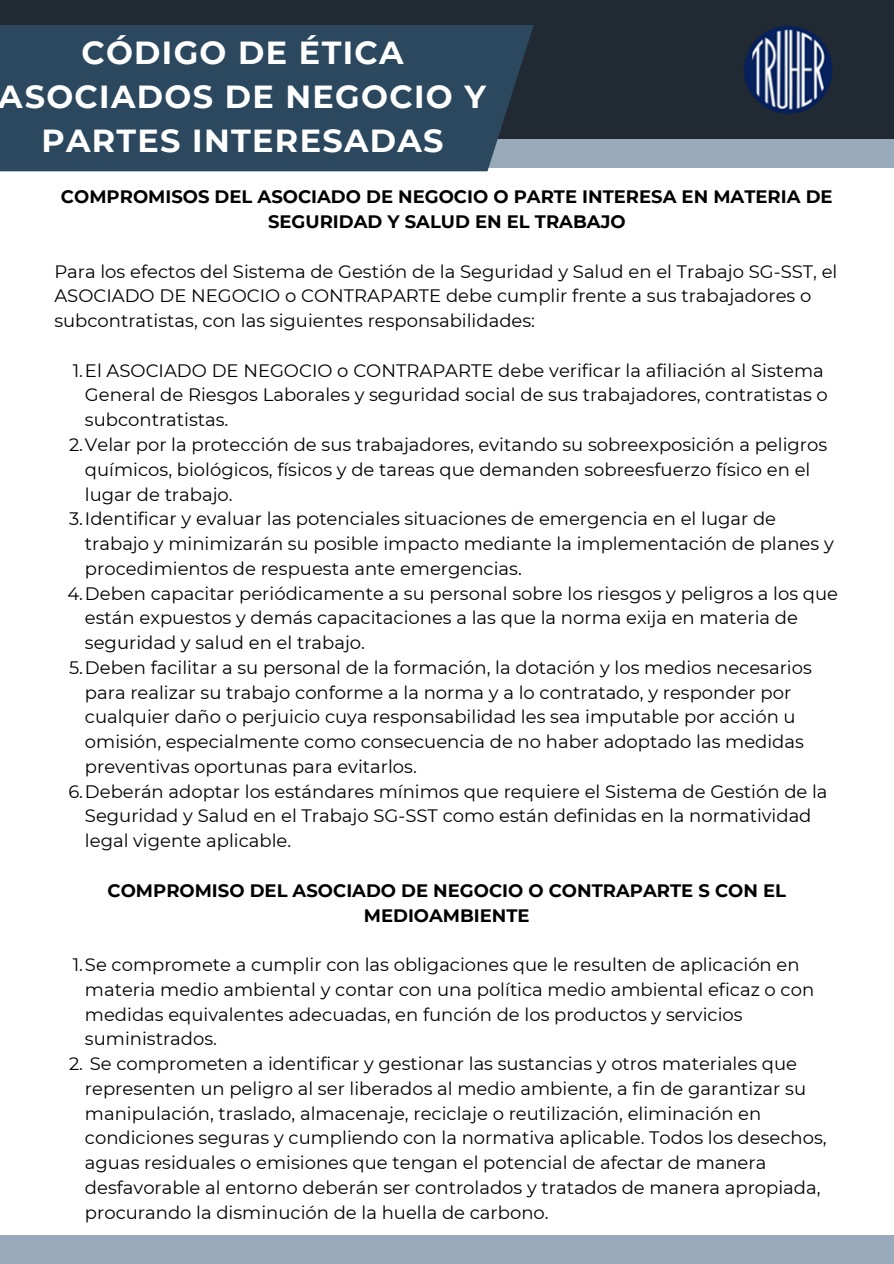
<style>
.page{position:relative;width:894px;height:1264px;background:#fff}
.page>*{position:absolute;margin:0;border:0;box-sizing:border-box;transform-origin:0 0}
.t1{font:700 31.8px/43.8px "Montserrat";letter-spacing:.04em;color:#fff;text-align:center}
.t2{font:18px/24.8px "Montserrat";color:#000}
.t3{font:700 18px/24.8px "Montserrat";color:#000;text-align:center}
</style>
<div class="page">
<div style="left:0;top:0;width:893px;height:140px;background:#212932"></div>
<div style="left:0;top:140px;width:893px;height:28px;background:#99abbb"></div>
<img style="left:744px;top:26px;width:89px;height:88px">
<div style="left:0;top:25px;width:533px;height:146px;background:#2b485f"></div>
<div style="left:1px;top:1234px;width:892px;height:29px;background:#99abbb"></div>
<h1 class="t1" style="left:-1px;top:31px;width:488px">CÓDIGO DE ÉTICA<br>ASOCIADOS DE NEGOCIO Y<br>PARTES INTERESADAS</h1>
<p class="t3" style="left:61px;top:184px;width:773px">COMPROMISOS DEL ASOCIADO DE NEGOCIO O PARTE INTERESA EN MATERIA DE<br>SEGURIDAD Y SALUD EN EL TRABAJO</p>
<p class="t2" style="left:54px;top:259px;width:784px">Para los efectos del Sistema de Gestión de la Seguridad y Salud en el Trabajo SG-SST, el<br>ASOCIADO DE NEGOCIO o CONTRAPARTE debe cumplir frente a sus trabajadores o subcontratistas, con las siguientes responsabilidades:</p>
<p class="t2" style="left:73px;top:358px;width:752px">1.El ASOCIADO DE NEGOCIO o CONTRAPARTE debe verificar la afiliación al Sistema</p>
<p class="t2" style="left:85px;top:382px;width:744px">General de Riesgos Laborales y seguridad social de sus trabajadores, contratistas o</p>
<p class="t2" style="left:85px;top:407px;width:145px">subcontratistas.</p>
<p class="t2" style="left:69px;top:432px;width:759px">2.Velar por la protección de sus trabajadores, evitando su sobreexposición a peligros</p>
<p class="t2" style="left:85px;top:457px;width:726px">químicos, biológicos, físicos y de tareas que demanden sobreesfuerzo físico en el</p>
<p class="t2" style="left:85px;top:481px;width:149px">lugar de trabajo.</p>
<p class="t2" style="left:69px;top:506px;width:708px">3.Identificar y evaluar las potenciales situaciones de emergencia en el lugar de</p>
<p class="t2" style="left:85px;top:531px;width:750px">trabajo y minimizarán su posible impacto mediante la implementación de planes y</p>
<p class="t2" style="left:85px;top:556px;width:438px">procedimientos de respuesta ante emergencias.</p>
<p class="t2" style="left:67px;top:580px;width:772px">4.Deben capacitar periódicamente a su personal sobre los riesgos y peligros a los que</p>
<p class="t2" style="left:85px;top:605px;width:714px">están expuestos y demás capacitaciones a las que la norma exija en materia de</p>
<p class="t2" style="left:85px;top:630px;width:281px">seguridad y salud en el trabajo.</p>
<p class="t2" style="left:69px;top:655px;width:744px">5.Deben facilitar a su personal de la formación, la dotación y los medios necesarios</p>
<p class="t2" style="left:85px;top:679px;width:707px">para realizar su trabajo conforme a la norma y a lo contratado, y responder por</p>
<p class="t2" style="left:85px;top:704px;width:712px">cualquier daño o perjuicio cuya responsabilidad les sea imputable por acción u</p>
<p class="t2" style="left:85px;top:729px;width:720px">omisión, especialmente como consecuencia de no haber adoptado las medidas</p>
<p class="t2" style="left:85px;top:754px;width:333px">preventivas oportunas para evitarlos.</p>
<p class="t2" style="left:68px;top:778px;width:760px">6.Deberán adoptar los estándares mínimos que requiere el Sistema de Gestión de la</p>
<p class="t2" style="left:85px;top:803px;width:727px">Seguridad y Salud en el Trabajo SG-SST como están definidas en la normatividad</p>
<p class="t2" style="left:85px;top:828px;width:208px">legal vigente aplicable.</p>
<p class="t3" style="left:107px;top:877px;width:679px">COMPROMISO DEL ASOCIADO DE NEGOCIO O CONTRAPARTE S CON EL<br>MEDIOAMBIENTE</p>
<p class="t2" style="left:85px;top:952px;width:730px;text-indent:-12px">1.Se compromete a cumplir con las obligaciones que le resulten de aplicación en materia medio ambiental y contar con una política medio ambiental eficaz o con medidas equivalentes adecuadas, en función de los productos y servicios suministrados.</p>
<p class="t2" style="left:85px;top:1051px;width:743px;text-indent:-16px">2. Se comprometen a identificar y gestionar las sustancias y otros materiales que representen un peligro al ser liberados al medio ambiente, a fin de garantizar su manipulación, traslado, almacenaje, reciclaje o reutilización, eliminación en condiciones seguras y cumpliendo con la normativa aplicable. Todos los desechos, aguas residuales o emisiones que tengan el potencial de afectar de manera desfavorable al entorno deberán ser controlados y tratados de manera apropiada, procurando la disminución de la huella de carbono.</p>
</div>
